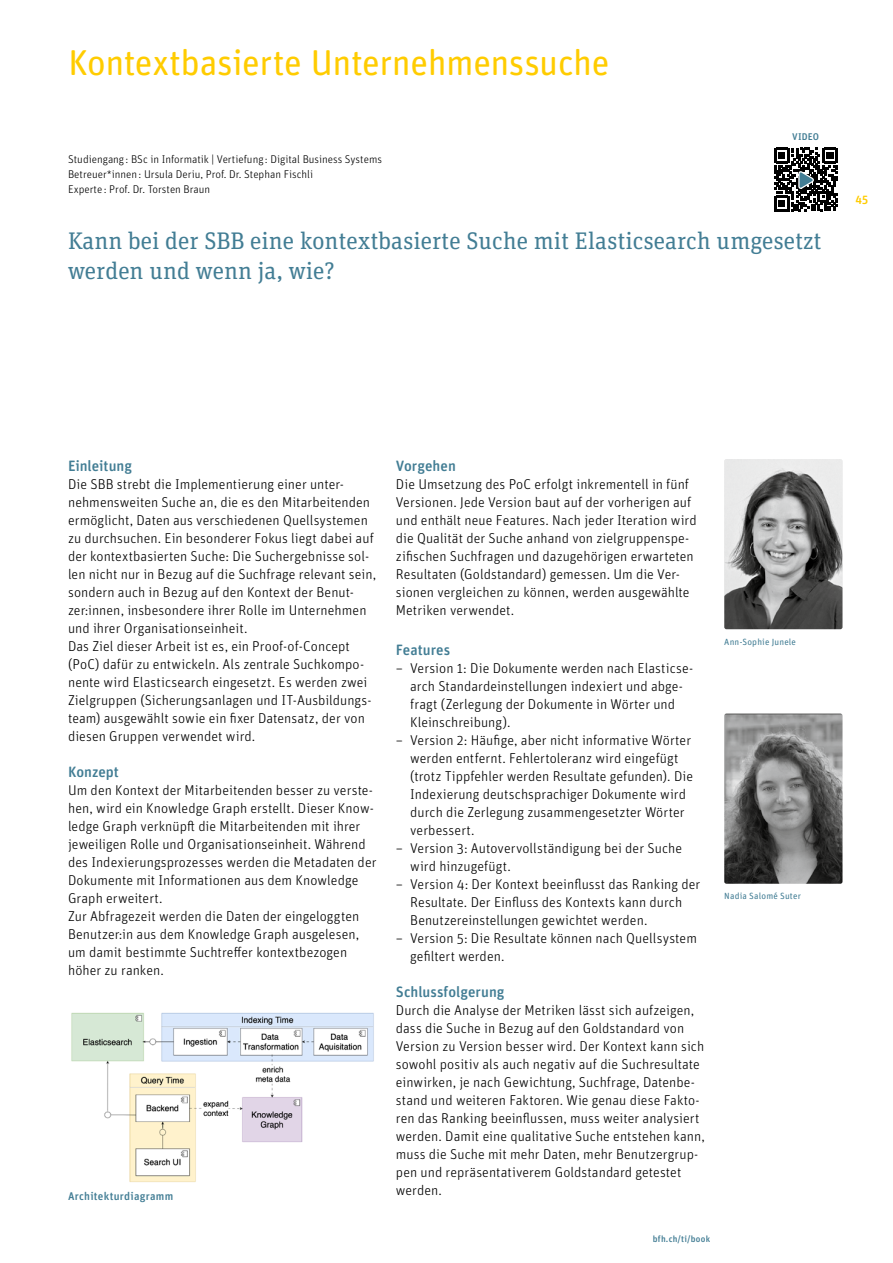
<style>
.page{position:relative;width:893px;height:1263px;background:#fff}
.page>*{position:absolute;margin:0;border:0;box-sizing:border-box;transform-origin:0 0}
.t1{font:36px "Unit Rounded Pro";letter-spacing:-.015em;color:#fc0}
.t2{font:24px/30px "Unit Slab Pro";color:#427d94}
.t3{font:500 15px "Unit Rounded Pro";color:#427d94}
.t4{font:300 14.25px/18px "Unit Rounded Pro";letter-spacing:.005em;color:#000}
.t5{font:500 12px "Unit Rounded Pro";color:#fc0}
.t6{font:300 11.25px/15px "Unit Rounded Pro";color:#000}
.t7{font:500 11.25px "Unit Rounded Pro";letter-spacing:.02em;color:#427d94}
.t8{font:500 9.75px "Unit Rounded Pro";letter-spacing:.01em;color:#427d94}
.t9{font:9px "Unit Rounded Pro";letter-spacing:.02em;color:#427d94}
.t10{font:500 9px "Unit Rounded Pro";letter-spacing:.025em;color:#427d94}
</style>
<div class="page">
<img style="left:724px;top:459px;width:118px;height:170px">
<img style="left:724px;top:714px;width:118px;height:170px">
<svg style="left:774px;top:148px;width:63px;height:63px"></svg>
<img style="left:71px;top:1012px;width:303px;height:170px">
<h1 class="t1" style="left:68px;top:38px;width:543px">Kontextbasierte Unternehmenssuche</h1>
<p class="t8" style="left:792px;top:129px;width:28px">VIDEO</p>
<p class="t6" style="left:68px;top:151px;width:315px">Studiengang : BSc in Informatik | Vertiefung : Digital Business Systems<br>Betreuer*innen: Ursula Deriu, Prof. Dr. Stephan Fischli<br>Experte : Prof. Dr. Torsten Braun</p>
<h2 class="t2" style="left:68px;top:225px;width:755px">Kann bei der SBB eine kontextbasierte Suche mit Elasticsearch umgesetzt werden und wenn ja, wie?</h2>
<p class="t5" style="left:855px;top:191px;width:15px">45</p>
<p class="t3" style="left:68px;top:455px;width:66px">Einleitung</p>
<p class="t4" style="left:68px;top:475px;width:310px">Die SBB strebt die Implementierung einer unter&shy;nehmensweiten Suche an, die es den Mitarbeitenden ermöglicht, Daten aus verschiedenen Quellsystemen zu durchsuchen. Ein besonderer Fokus liegt dabei auf der kontextbasierten Suche: Die Suchergebnisse sol&shy;len nicht nur in Bezug auf die Suchfrage relevant sein, sondern auch in Bezug auf den Kontext der Benut&shy;zer:innen, insbesondere ihrer Rolle im Unternehmen und ihrer Organisationseinheit.<br>Das Ziel dieser Arbeit ist es, ein Proof-of-Concept (PoC) dafür zu entwickeln. Als zentrale Suchkompo&shy;nente wird Elasticsearch eingesetzt. Es werden zwei Zielgruppen (Sicherungsanlagen und IT-Ausbildungs&shy;team) ausgewählt sowie ein fixer Datensatz, der von diesen Gruppen verwendet wird.</p>
<p class="t3" style="left:68px;top:761px;width:52px">Konzept</p>
<p class="t4" style="left:68px;top:781px;width:310px">Um den Kontext der Mitarbeitenden besser zu verste&shy;hen, wird ein Knowledge Graph erstellt. Dieser Know&shy;ledge Graph verknüpft die Mitarbeitenden mit ihrer jeweiligen Rolle und Organisationseinheit. Während des Indexierungsprozesses werden die Metadaten der Dokumente mit Informationen aus dem Knowledge Graph erweitert.<br>Zur Abfragezeit werden die Daten der eingeloggten Benutzer:in aus dem Knowledge Graph ausgelesen, um damit bestimmte Suchtreffer kontextbezogen höher zu ranken.</p>
<p class="t7" style="left:68px;top:1188px;width:107px">Architekturdiagramm</p>
<p class="t3" style="left:396px;top:455px;width:61px">Vorgehen</p>
<p class="t4" style="left:396px;top:475px;width:302px">Die Umsetzung des PoC erfolgt inkrementell in fünf Versionen. Jede Version baut auf der vorherigen auf und enthält neue Features. Nach jeder Iteration wird die Qualität der Suche anhand von zielgruppenspe&shy;zifischen Suchfragen und dazugehörigen erwarteten Resultaten (Goldstandard) gemessen. Um die Ver&shy;sionen vergleichen zu können, werden ausgewählte Metriken verwendet.</p>
<p class="t3" style="left:396px;top:639px;width:56px">Features</p>
<p class="t4" style="left:410px;top:658px;width:285px;text-indent:-14px">– Version 1: Die Dokumente werden nach Elasticse&shy;arch Standardeinstellungen indexiert und abge&shy;fragt (Zerlegung der Dokumente in Wörter und Kleinschreibung).</p>
<p class="t4" style="left:410px;top:730px;width:284px;text-indent:-14px">– Version 2: Häufige, aber nicht informative Wörter werden entfernt. Fehlertoleranz wird eingefügt (trotz Tippfehler werden Resultate gefunden). Die Indexierung deutschsprachiger Dokumente wird durch die Zerlegung zusammengesetzter Wörter verbessert.</p>
<p class="t4" style="left:410px;top:838px;width:273px;text-indent:-14px">– Version 3: Autovervollständigung bei der Suche wird hinzugefügt.</p>
<p class="t4" style="left:410px;top:874px;width:292px;text-indent:-14px">– Version 4: Der Kontext beeinflusst das Ranking der<br>Resultate. Der Einfluss des Kontexts kann durch<br>Benutzereinstellungen gewichtet werden.</p>
<p class="t4" style="left:410px;top:928px;width:288px;text-indent:-14px">– Version 5: Die Resultate können nach Quellsystem gefiltert werden.</p>
<p class="t3" style="left:396px;top:981px;width:110px">Schlussfolgerung</p>
<p class="t4" style="left:396px;top:1000px;width:310px">Durch die Analyse der Metriken lässt sich aufzeigen, dass die Suche in Bezug auf den Goldstandard von Version zu Version besser wird. Der Kontext kann sich sowohl positiv als auch negativ auf die Suchresultate einwirken, je nach Gewichtung, Suchfrage, Datenbe&shy;stand und weiteren Faktoren. Wie genau diese Fakto&shy;ren das Ranking beeinflussen, muss weiter analysiert werden. Damit eine qualitative Suche entstehen kann, muss die Suche mit mehr Daten, mehr Benutzergrup&shy;pen und repräsentativerem Goldstandard getestet werden.</p>
<p class="t9" style="left:724px;top:635px;width:73px">Ann-Sophie Junele</p>
<p class="t9" style="left:724px;top:890px;width:78px">Nadia Salomé Suter</p>
<p class="t10" style="left:653px;top:1232px;width:59px">bfh.ch/ti/book</p>
</div>
